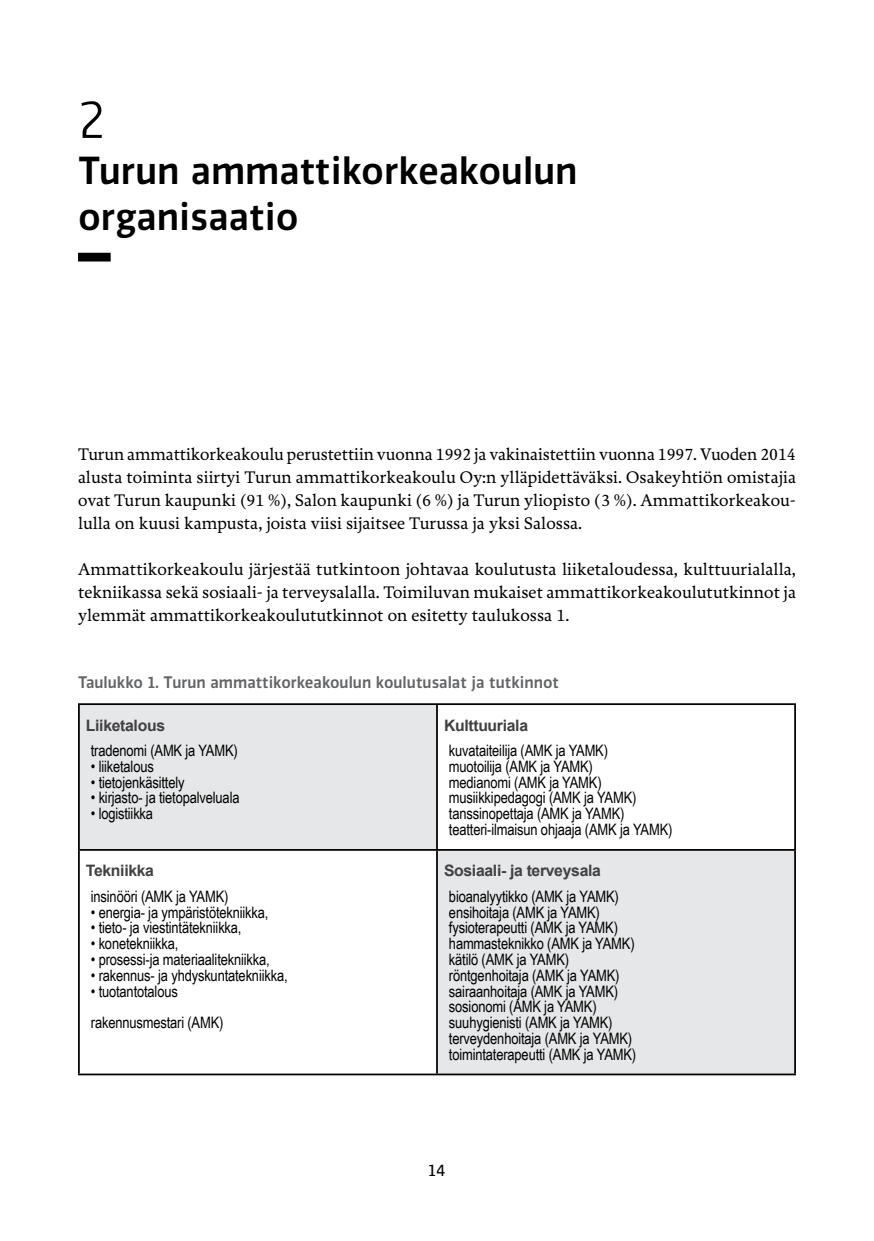
<style>
.page{position:relative;width:874px;height:1241px;background:#fff}
.page>*{position:absolute;margin:0;border:0;box-sizing:border-box;transform-origin:0 0}
.t1{font:300 50.75px "Vinkel";color:#000}
.t2{font:500 36.75px/45.9px "Vinkel";color:#000}
.t3{font:500 17.5px/22.9px "Freya";letter-spacing:.005em;color:#000;text-align:justify}
.t4{font:15.75px/15.8px "Arial Narrow";letter-spacing:-.01em;color:#000}
.t5{font:500 15.75px "Vinkel";color:#636466}
.t6{font:700 15.75px "Arial";letter-spacing:-.02em;color:#414042}
.t7{font:15.75px "Vinkel";color:#000}
</style>
<div class="page">
<div style="left:78px;top:253px;width:33px;height:8px;background:#000"></div>
<svg style="left:80px;top:705px;width:713px;height:368px;fill:#e6e7e8"></svg>
<hr style="left:78px;top:703px;width:359px;height:2px;background:#000">
<hr style="left:78px;top:705px;width:2px;height:143px;background:#000">
<hr style="left:437px;top:703px;width:358px;height:2px;background:#000">
<hr style="left:436px;top:705px;width:1px;height:143px;background:#000">
<hr style="left:793px;top:705px;width:2px;height:143px;background:#000">
<hr style="left:78px;top:848px;width:359px;height:2px;background:#000">
<hr style="left:78px;top:850px;width:2px;height:223px;background:#000">
<hr style="left:437px;top:848px;width:358px;height:2px;background:#000">
<hr style="left:436px;top:850px;width:1px;height:223px;background:#000">
<hr style="left:793px;top:850px;width:2px;height:223px;background:#000">
<hr style="left:78px;top:1073px;width:359px;height:2px;background:#000">
<hr style="left:437px;top:1073px;width:358px;height:2px;background:#000">
<h1 class="t1" style="left:78px;top:85px;width:28px">2</h1>
<h2 class="t2" style="left:78px;top:148px;width:501px">Turun ammattikorkeakoulun organisaatio</h2>
<p class="t3" style="left:78px;top:443px;width:719px">Turun ammattikorkeakoulu perustettiin vuonna 1992 ja vakinaistettiin vuonna 1997. Vuoden 2014 alusta toiminta siirtyi Turun ammattikorkeakoulu Oy:n ylläpidettäväksi. Osakeyhtiön omistajia ovat Turun kaupunki (91 %), Salon kaupunki (6 %) ja Turun yliopisto (3 %). Ammattikorkeakou&shy;lulla on kuusi kampusta, joista viisi sijaitsee Turussa ja yksi Salossa.</p>
<p class="t3" style="left:78px;top:558px;width:719px">Ammattikorkeakoulu järjestää tutkintoon johtavaa koulutusta liiketaloudessa, kulttuurialalla, tekniikassa sekä sosiaali- ja terveysalalla. Toimiluvan mukaiset ammattikorkeakoulututkinnot ja ylemmät ammattikorkeakoulututkinnot on esitetty taulukossa 1.</p>
<p class="t5" style="left:78px;top:671px;width:482px">Taulukko 1. Turun ammattikorkeakoulun koulutusalat ja tutkinnot</p>
<p class="t6" style="left:86px;top:714px;width:81px">Liiketalous</p>
<p class="t4" style="left:91px;top:742px;width:148px">tradenomi (AMK ja YAMK)</p>
<p class="t4" style="left:91px;top:757px;width:64px">• liiketalous</p>
<p class="t4" style="left:91px;top:773px;width:95px">• tietojenkäsittely</p>
<p class="t4" style="left:91px;top:789px;width:150px">• kirjasto- ja tietopalveluala</p>
<p class="t4" style="left:91px;top:805px;width:64px">• logistiikka</p>
<p class="t6" style="left:444px;top:714px;width:86px">Kulttuuriala</p>
<p class="t4" style="left:449px;top:742px;width:225px">kuvataiteilija (AMK ja YAMK)<br>muotoilija (AMK ja YAMK)<br>medianomi (AMK ja YAMK) musiikkipedagogi (AMK ja YAMK) tanssinopettaja (AMK ja YAMK) teatteri-ilmaisun ohjaaja (AMK ja YAMK)</p>
<p class="t6" style="left:86px;top:860px;width:70px">Tekniikka</p>
<p class="t4" style="left:91px;top:887px;width:139px">insinööri (AMK ja YAMK)</p>
<p class="t4" style="left:91px;top:903px;width:179px">• energia- ja ympäristötekniikka,</p>
<p class="t4" style="left:91px;top:919px;width:152px">• tieto- ja viestintätekniikka,</p>
<p class="t4" style="left:91px;top:935px;width:89px">• konetekniikka,</p>
<p class="t4" style="left:91px;top:950px;width:180px">• prosessi-ja materiaalitekniikka,</p>
<p class="t4" style="left:91px;top:966px;width:198px">• rakennus- ja yhdyskuntatekniikka,</p>
<p class="t4" style="left:91px;top:974px;width:134px;line-height:31.5px">• tuotantotalous rakennusmestari (AMK)</p>
<p class="t6" style="left:444px;top:860px;width:158px">Sosiaali- ja terveysala</p>
<p class="t4" style="left:449px;top:887px;width:189px">bioanalyytikko (AMK ja YAMK) ensihoitaja (AMK ja YAMK) fysioterapeutti (AMK ja YAMK) hammasteknikko (AMK ja YAMK) kätilö (AMK ja YAMK) röntgenhoitaja (AMK ja YAMK) sairaanhoitaja (AMK ja YAMK) sosionomi (AMK ja YAMK) suuhygienisti (AMK ja YAMK) terveydenhoitaja (AMK ja YAMK) toimintaterapeutti (AMK ja YAMK)</p>
<p class="t7" style="left:428px;top:1159px;width:18px">14</p>
</div>
